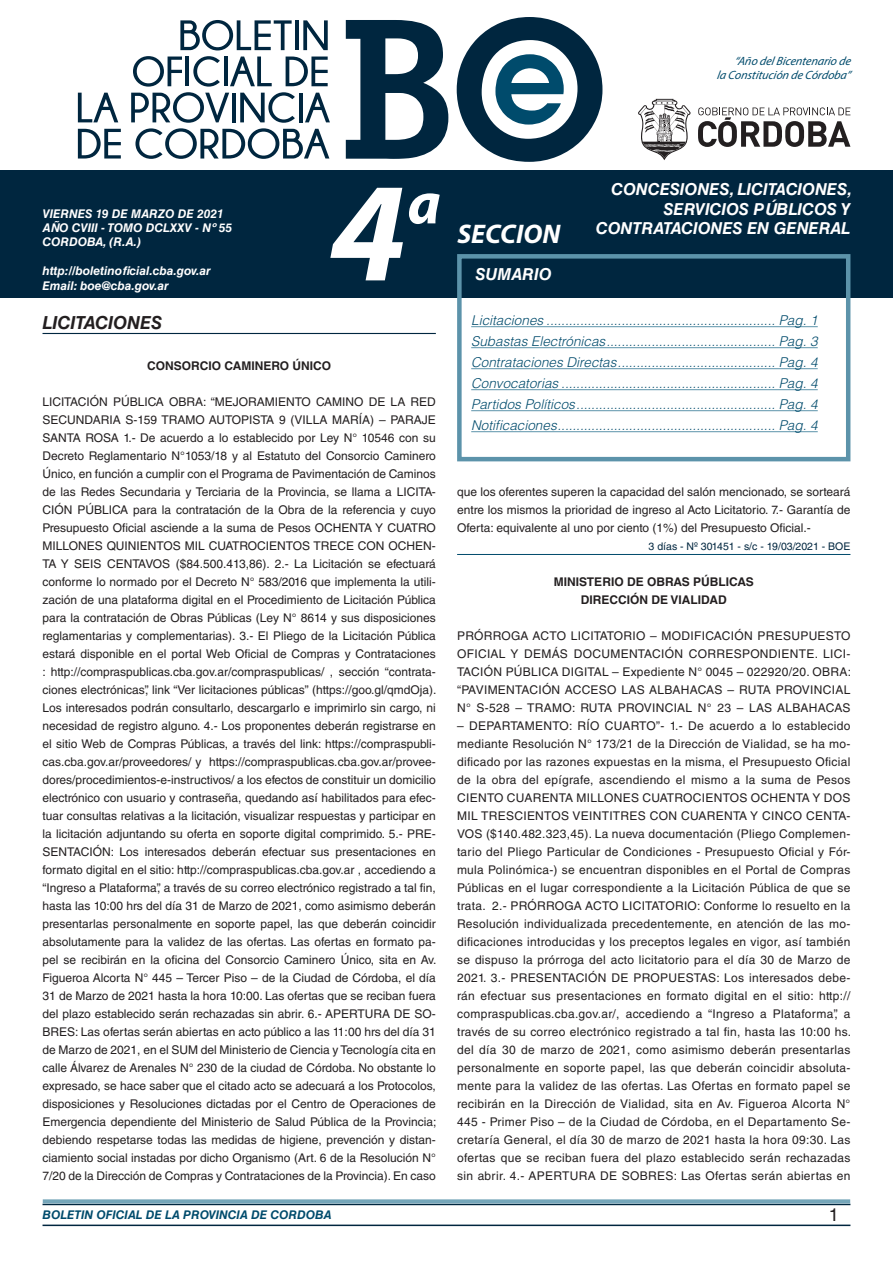
<style>
.page{position:relative;width:893px;height:1263px;background:#fff}
.page>*{position:absolute;margin:0;border:0;box-sizing:border-box;transform-origin:0 0}
.t1{font:italic 700 142.5px "Myriad Pro";color:#fff}
.t2{font:italic 700 60px "Myriad Pro";color:#fff}
.t3{font:italic 700 27px "Myriad Pro";color:#fff}
.NOMBRE_DE_MINISTERIO{font:italic 700 18px "Helvetica LT Std";color:#231f20}
.t4{font:18px "Helvetica LT Std";color:#231f20}
.t5{font:italic 700 16.5px/19.8px "Helvetica LT Std";color:#fff;text-align:right}
.TITULO_bold{font:italic 300 13.5px "Helvetica LT Std";color:#004b6c}
.TEXTO_BASE{font:12px/18px "Helvetica LT Std";color:#231f20;text-align:justify}
.t6{font:italic 700 12px/14.4px "Helvetica LT Std";color:#fff}
.RESUELVE{font:700 12px "Helvetica LT Std";color:#231f20}
.t7{font:italic 12px/14.4px "Myriad Pro";color:#004b6c;text-align:right}
.t8{font:italic 700 12px "Helvetica LT Std";color:#004b6c}
.FECHA_DE_VENCIMIENTO{font:10.5px "Helvetica LT Std";color:#00263f}
</style>
<div class="page">
<div style="left:0;top:170px;width:893px;height:128px;background:#00263f"></div>
<svg style="left:638px;top:99px;width:53px;height:61px"></svg>
<svg style="left:698px;top:107px;width:152px;height:40px"></svg>
<svg style="left:346px;top:20px;width:102px;height:139px"></svg>
<svg style="left:457px;top:17px;width:145px;height:145px"></svg>
<svg style="left:180px;top:20px;width:112px;height:30px"></svg>
<hr style="left:295px;top:20px;width:4px;height:30px;background:#00263f">
<svg style="left:303px;top:20px;width:25px;height:30px"></svg>
<svg style="left:78px;top:93px;width:40px;height:29px"></svg>
<svg style="left:78px;top:129px;width:43px;height:30px"></svg>
<svg style="left:131px;top:56px;width:199px;height:103px"></svg>
<hr style="left:43px;top:1224px;width:807px;height:2px;background:#00263f">
<div style="left:42px;top:1198px;width:809px;height:8px;background:#fff;opacity:.75"></div>
<hr style="left:43px;top:333px;width:393px;height:1px;background:#00263f">
<div style="left:457px;top:254px;width:393px;height:207px;border:4px solid #5c93aa"></div>
<hr style="left:471px;top:326px;width:347px;height:1px;background:#5c93aa">
<hr style="left:471px;top:347px;width:347px;height:1px;background:#5c93aa">
<hr style="left:471px;top:368px;width:347px;height:1px;background:#5c93aa">
<hr style="left:471px;top:389px;width:347px;height:1px;background:#5c93aa">
<hr style="left:471px;top:410px;width:347px;height:1px;background:#5c93aa">
<hr style="left:471px;top:431px;width:347px;height:1px;background:#5c93aa">
<hr style="left:457px;top:554px;width:393px;height:1px;background:#004b6c">
<p class="t7" style="left:717px;top:54px;width:138px">“Año delBicentenario de<br>la Constitución de Córdoba”</p>
<p class="t6" style="left:43px;top:206px;width:191px">VIERNES 19 DE MARZO DE 2021<br>AÑO CVIII - TOMO DCLXXV - Nº 55<br>CORDOBA, (R.A.)</p>
<p class="t6" style="left:43px;top:264px;width:170px">http://boletinoficial.cba.gov.ar<br>Email: boe@cba.gov.ar</p>
<h1 class="t1" style="left:329px;top:140px;width:79px">4</h1>
<h2 class="t2" style="left:407px;top:164px;width:35px">a</h2>
<p class="NOMBRE_DE_MINISTERIO" style="left:43px;top:311px;width:121px">LICITACIONES</p>
<p class="RESUELVE" style="left:147px;top:358px;width:185px">CONSORCIO CAMINERO ÚNICO</p>
<p class="TEXTO_BASE" style="left:43px;top:393px;width:396px">LICITACIÓN PÚBLICA OBRA: “MEJORAMIENTO CAMINO DE LA RED SECUNDARIA S-159 TRAMO AUTOPISTA 9 (VILLA MARÍA) – PARAJE SANTA ROSA 1.- De acuerdo a lo establecido por Ley N° 10546 con su Decreto Reglamentario N°1053/18 y al Estatuto del Consorcio Caminero Único, en función a cumplir con el Programa de Pavimentación de Caminos de las Redes Secundaria y Terciaria de la Provincia, se llama a LICITA-CIÓN PÚBLICA para la contratación de la Obra de la referencia y cuyo Presupuesto Oficial asciende a la suma de Pesos OCHENTA Y CUATRO MILLONES QUINIENTOS MIL CUATROCIENTOS TRECE CON OCHEN-TA Y SEIS CENTAVOS ($84.500.413,86). 2.- La Licitación se efectuará conforme lo normado por el Decreto N° 583/2016 que implementa la utili&shy;zación de una plataforma digital en el Procedimiento de Licitación Pública para la contratación de Obras Públicas (Ley N° 8614 y sus disposiciones reglamentarias y complementarias). 3.- El Pliego de la Licitación Pública estará disponible en el portal Web Oficial de Compras y Contrataciones : http://compraspublicas.cba.gov.ar/compraspublicas/ , sección “contrata&shy;ciones electrónicas”, link “Ver licitaciones públicas” (https://goo.gl/qmdOja).<br>Los interesados podrán consultarlo, descargarlo e imprimirlo sin cargo, ni necesidad de registro alguno. 4.- Los proponentes deberán registrarse en el sitio Web de Compras Públicas, a través del link: https://compraspubli&shy;cas.cba.gov.ar/proveedores/ y https://compraspublicas.cba.gov.ar/provee&shy;dores/procedimientos-e-instructivos/ a los efectos de constituir un domicilio electrónico con usuario y contraseña, quedando así habilitados para efec&shy;tuar consultas relativas a la licitación, visualizar respuestas y participar en la licitación adjuntando su oferta en soporte digital comprimido. 5.- PRE-SENTACIÓN: Los interesados deberán efectuar sus presentaciones en formato digital en el sitio: http://compraspublicas.cba.gov.ar , accediendo a “Ingreso a Plataforma”, a través de su correo electrónico registrado a tal fin, hasta las 10:00 hrs del día 31 de Marzo de 2021, como asimismo deberán presentarlas personalmente en soporte papel, las que deberán coincidir absolutamente para la validez de las ofertas. Las ofertas en formato pa&shy;pel se recibirán en la oficina del Consorcio Caminero Único, sita en Av.<br>Figueroa Alcorta N° 445 – Tercer Piso – de la Ciudad de Córdoba, el día 31 de Marzo de 2021 hasta la hora 10:00. Las ofertas que se reciban fuera del plazo establecido serán rechazadas sin abrir. 6.- APERTURA DE SO-BRES: Las ofertas serán abiertas en acto público a las 11:00 hrs del día 31 de Marzo de 2021, en el SUM del Ministerio de Ciencia y Tecnología cita en calle Álvarez de Arenales N° 230 de la ciudad de Córdoba. No obstante lo expresado, se hace saber que el citado acto se adecuará a los Protocolos, disposiciones y Resoluciones dictadas por el Centro de Operaciones de Emergencia dependiente del Ministerio de Salud Pública de la Provincia; debiendo respetarse todas las medidas de higiene, prevención y distan&shy;ciamiento social instadas por dicho Organismo (Art. 6 de la Resolución N° 7/20 de la Dirección de Compras y Contrataciones de la Provincia). En caso</p>
<h3 class="t3" style="left:457px;top:216px;width:104px">SECCION</h3>
<h3 class="t5" style="left:475px;top:264px;width:78px">SUMARIO</h3>
<h3 class="t5" style="left:596px;top:179px;width:258px">CONCESIONES, LICITACIONES,<br>SERVICIOS PÚBLICOS Y<br>CONTRATACIONES EN GENERAL</h3>
<p class="TITULO_bold" style="left:471px;top:312px;width:348px">Licitaciones ............................................................. Pag. 1</p>
<p class="TITULO_bold" style="left:471px;top:333px;width:348px">Subastas Electrónicas............................................. Pag. 3</p>
<p class="TITULO_bold" style="left:471px;top:354px;width:348px">Contrataciones Directas.......................................... Pag. 4</p>
<p class="TITULO_bold" style="left:471px;top:375px;width:348px">Convocatorias ......................................................... Pag. 4</p>
<p class="TITULO_bold" style="left:471px;top:396px;width:348px">Partidos Políticos..................................................... Pag. 4</p>
<p class="TITULO_bold" style="left:471px;top:417px;width:348px">Notificaciones.......................................................... Pag. 4</p>
<p class="TEXTO_BASE" style="left:457px;top:483px;width:395px">que los oferentes superen la capacidad del salón mencionado, se sorteará entre los mismos la prioridad de ingreso al Acto Licitatorio. 7.- Garantía de Oferta: equivalente al uno por ciento (1%) del Presupuesto Oficial.-</p>
<p class="FECHA_DE_VENCIMIENTO" style="left:649px;top:540px;width:203px">3 días - Nº 301451 - s/c - 19/03/2021 - BOE</p>
<p class="RESUELVE" style="left:554px;top:574px;width:201px">MINISTERIO DE OBRAS PÚBLICAS</p>
<p class="RESUELVE" style="left:581px;top:592px;width:147px">DIRECCIÓN DE VIALIDAD</p>
<p class="TEXTO_BASE" style="left:457px;top:627px;width:395px">PRÓRROGA ACTO LICITATORIO – MODIFICACIÓN PRESUPUESTO OFICIAL Y DEMÁS DOCUMENTACIÓN CORRESPONDIENTE. LICI-TACIÓN PÚBLICA DIGITAL – Expediente N° 0045 – 022920/20. OBRA: “PAVIMENTACIÓN ACCESO LAS ALBAHACAS – RUTA PROVINCIAL N° S-528 – TRAMO: RUTA PROVINCIAL N° 23 – LAS ALBAHACAS</p>
<p class="TEXTO_BASE" style="left:457px;top:717px;width:396px">– DEPARTAMENTO: RÍO CUARTO”- 1.- De acuerdo a lo establecido mediante Resolución N° 173/21 de la Dirección de Vialidad, se ha mo&shy;dificado por las razones expuestas en la misma, el Presupuesto Oficial de la obra del epígrafe, ascendiendo el mismo a la suma de Pesos CIENTO CUARENTA MILLONES CUATROCIENTOS OCHENTA Y DOS MIL TRESCIENTOS VEINTITRES CON CUARENTA Y CINCO CENTA-VOS ($140.482.323,45). La nueva documentación (Pliego Complemen&shy;tario del Pliego Particular de Condiciones - Presupuesto Oficial y Fór&shy;mula Polinómica-) se encuentran disponibles en el Portal de Compras Públicas en el lugar correspondiente a la Licitación Pública de que se trata. 2.- PRÓRROGA ACTO LICITATORIO: Conforme lo resuelto en la Resolución individualizada precedentemente, en atención de las mo&shy;dificaciones introducidas y los preceptos legales en vigor, así también se dispuso la prórroga del acto licitatorio para el día 30 de Marzo de 2021. 3.- PRESENTACIÓN DE PROPUESTAS: Los interesados debe&shy;rán efectuar sus presentaciones en formato digital en el sitio: http:// compraspublicas.cba.gov.ar/, accediendo a “Ingreso a Plataforma”, a través de su correo electrónico registrado a tal fin, hasta las 10:00 hs. del día 30 de marzo de 2021, como asimismo deberán presentarlas personalmente en soporte papel, las que deberán coincidir absoluta&shy;mente para la validez de las ofertas. Las Ofertas en formato papel se recibirán en la Dirección de Vialidad, sita en Av. Figueroa Alcorta N° 445 - Primer Piso – de la Ciudad de Córdoba, en el Departamento Se&shy;cretaría General, el día 30 de marzo de 2021 hasta la hora 09:30. Las ofertas que se reciban fuera del plazo establecido serán rechazadas sin abrir. 4.- APERTURA DE SOBRES: Las Ofertas serán abiertas en</p>
<p class="t8" style="left:43px;top:1208px;width:290px">BOLETIN OFICIAL DE LA PROVINCIA DE CORDOBA</p>
<p class="t4" style="left:829px;top:1204px;width:12px">1</p>
</div>
